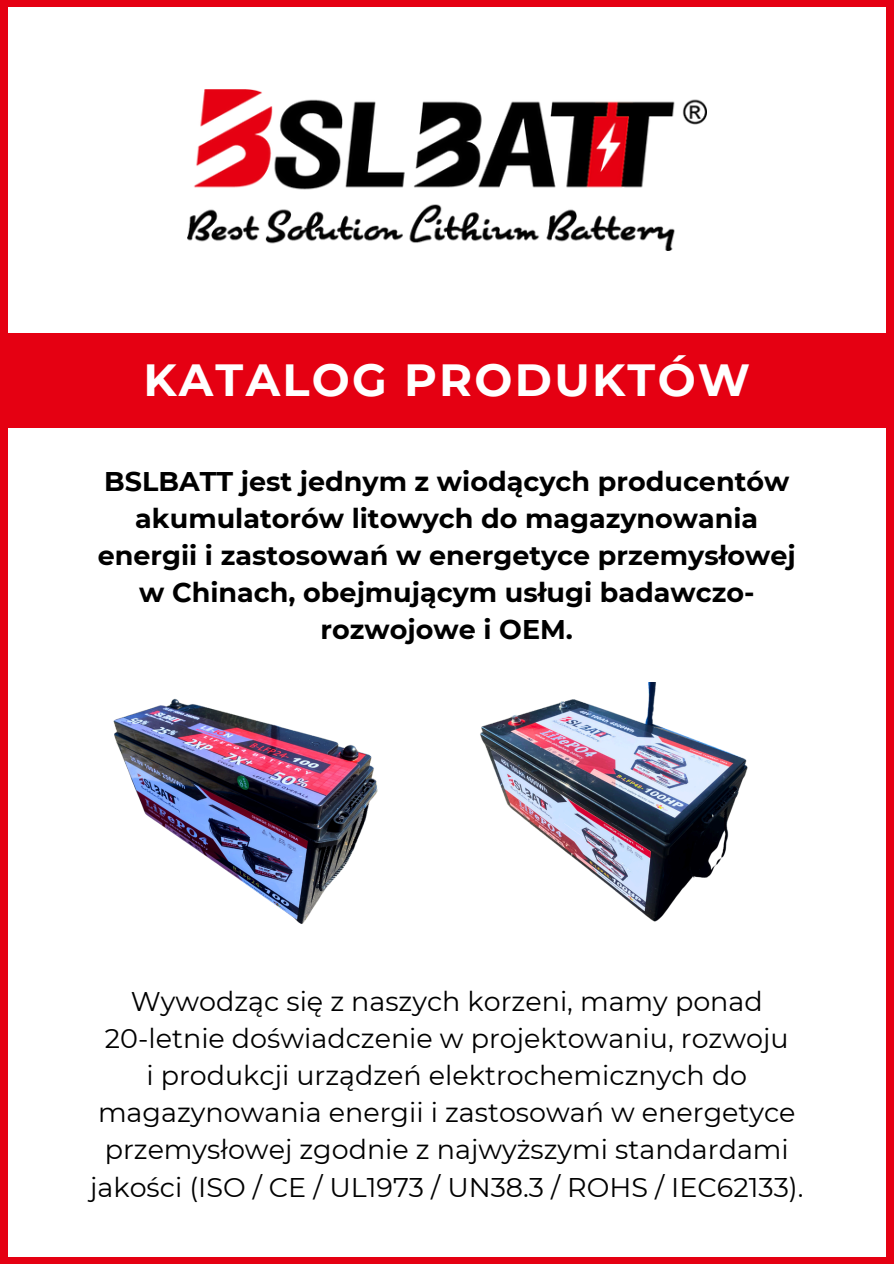
<style>
.page{position:relative;width:894px;height:1264px;background:#fff}
.page>*{position:absolute;margin:0;border:0;box-sizing:border-box;transform-origin:0 0}
.t1{font:700 45px "Montserrat";letter-spacing:.05em;color:#fff}
.t2{font:27px/37.2px "Montserrat";color:#000;text-align:center}
.t3{font:700 27px/37.2px "Montserrat";color:#000;text-align:center}
</style>
<div class="page">
<div style="left:0;top:0;width:893px;height:1263px;background:#e50012"></div>
<div style="left:8px;top:7px;width:877px;height:1248px;background:#fff"></div>
<img style="left:187px;top:89px;width:519px;height:161px">
<div style="left:0;top:332px;width:893px;height:95px;background:#e50012"></div>
<img style="left:113px;top:698px;width:265px;height:226px">
<img style="left:480px;top:683px;width:268px;height:239px">
<h2 class="t1" style="left:143px;top:352px;width:608px">KATALOG PRODUKTÓW</h2>
<p class="t3" style="left:98px;top:462px;width:699px">BSLBATT jest jednym z wiodących producentów akumulatorów litowych do magazynowania energii i zastosowań w energetyce przemysłowej w Chinach, obejmującym usługi badawczo&shy;rozwojowe i OEM.</p>
<p class="t2" style="left:131px;top:982px;width:633px">Wywodząc się z naszych korzeni, mamy ponad</p>
<p class="t2" style="left:105px;top:1019px;width:685px">20-letnie doświadczenie w projektowaniu, rozwoju</p>
<p class="t2" style="left:90px;top:1056px;width:714px">i produkcji urządzeń elektrochemicznych do magazynowania energii i zastosowań w energetyce przemysłowej zgodnie z najwyższymi standardami jakości (ISO / CE / UL1973 / UN38.3 / ROHS / IEC62133).</p>
</div>
